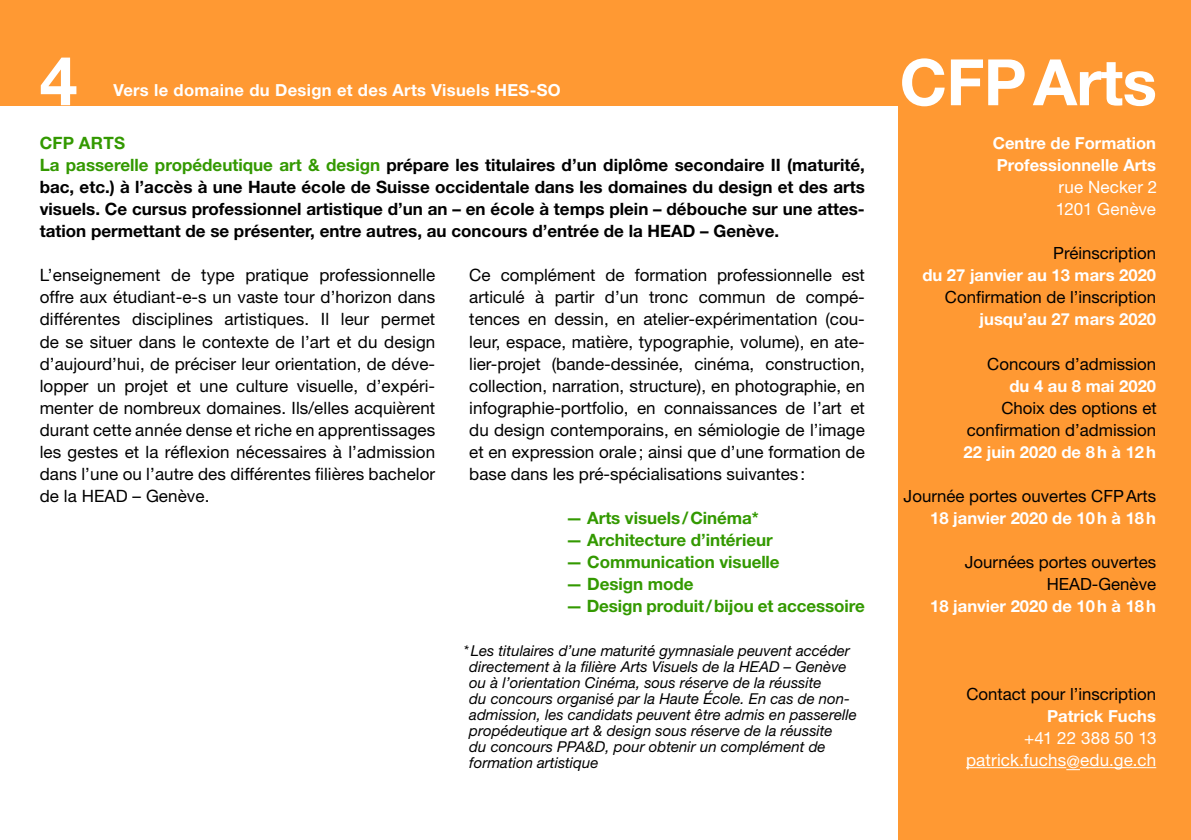
<style>
.page{position:relative;width:1191px;height:840px;background:#fff}
.page>*{position:absolute;margin:0;border:0;box-sizing:border-box;transform-origin:0 0}
.t1{font:700 68px "Helvetica Neue LT Std";color:#fff}
.Titres_bandeau{font:700 64px "Helvetica Neue LT Std";letter-spacing:-.01em;color:#fff}
.TXT_courrant{font:17px/22px "Helvetica Neue LT Std";color:#000;text-align:justify}
.Bold{font:700 17px/22px "Helvetica Neue LT Std";color:#000;text-align:justify}
.Aufzählung{font:700 17px "Helvetica Neue LT Std";letter-spacing:-.005em;color:#390}
.liste_droit{font:17px "Helvetica Neue LT Std";letter-spacing:.01em;color:#fff}
.Top-Line{font:700 17px "Helvetica Neue LT Std";letter-spacing:.015em;color:#390}
.violett{font:16.8px/22px "Helvetica Neue LT Std";color:#000;text-align:right}
.Bold_liste{font:700 16.6px/22px "Helvetica Neue LT Std";color:#fff}
.Sous-titres_1{font:700 16.6px "Helvetica Neue LT Std";letter-spacing:.02em;color:#fff}
.Sternli{font:italic 15px/16px "Helvetica Neue LT Std";color:#000}
.s1{color:#390}
</style>
<div class="page">
<div style="left:0;top:0;width:1191px;height:105px;background:#f93"></div>
<div style="left:899px;top:83px;width:292px;height:756px;background:#f93"></div>
<hr style="left:966px;top:766px;width:100px;height:1px;background:#fff">
<hr style="left:1080px;top:766px;width:76px;height:1px;background:#fff">
<h1 class="t1" style="left:40px;top:39px;width:39px">4</h1>
<p class="Titres_bandeau" style="left:899px;top:43px;width:259px">CFPArts</p>
<p class="Bold_liste" style="left:992px;top:132px;width:165px">Centre de Formation<br>Professionnelle Arts</p>
<p class="liste_droit" style="left:1058px;top:177px;width:100px">rue Necker 2</p>
<p class="liste_droit" style="left:1055px;top:199px;width:102px">1201 Genève</p>
<p class="violett" style="left:1053px;top:242px;width:104px">Préinscription</p>
<p class="Bold_liste" style="left:922px;top:264px;width:235px">du 27 janvier au 13 mars 2020</p>
<p class="violett" style="left:945px;top:286px;width:213px">Confirmation de l’inscription</p>
<p class="Bold_liste" style="left:979px;top:308px;width:178px">jusqu’au 27 mars 2020</p>
<p class="violett" style="left:987px;top:352px;width:170px">Concours d’admission</p>
<p class="Bold_liste" style="left:1009px;top:374px;width:148px">du 4 au 8 mai 2020</p>
<p class="violett" style="left:966px;top:396px;width:191px">Choix des options et confirmation d’admission</p>
<p class="Bold_liste" style="left:963px;top:440px;width:194px">22 juin 2020 de 8h à 12h</p>
<p class="violett" style="left:903px;top:484px;width:254px">Journée portes ouvertes CFPArts</p>
<p class="Bold_liste" style="left:930px;top:506px;width:227px">18 janvier 2020 de 10h à 18h</p>
<p class="violett" style="left:964px;top:550px;width:193px">Journées portes ouvertes<br>HEAD-Genève</p>
<p class="Bold_liste" style="left:930px;top:594px;width:227px">18 janvier 2020 de 10h à 18h</p>
<p class="Sous-titres_1" style="left:113px;top:80px;width:449px">Vers le domaine du Design et des Arts Visuels HES-SO</p>
<p class="Top-Line" style="left:40px;top:133px;width:87px">CFP ARTS</p>
<p class="Bold" style="left:40px;top:154px;width:826px"><span class="s1">La passerelle propédeutique art &amp; design</span> prépare les titulaires d’un diplôme secondaire II (maturité, bac, etc.) à l’accès à une Haute école de Suisse occidentale dans les domaines du design et des arts visuels. Ce cursus professionnel artistique d’un an – en école à temps plein – débouche sur une attes&shy;tation permettant de se présenter, entre autres, au concours d’entrée de la HEAD – Genève.</p>
<p class="TXT_courrant" style="left:40px;top:264px;width:397px">L’enseignement de type pratique professionnelle offre aux étudiant-e-s un vaste tour d’horizon dans différentes disciplines artistiques. Il leur permet de se situer dans le contexte de l’art et du design d’aujourd’hui, de préciser leur orientation, de déve&shy;lopper un projet et une culture visuelle, d’expéri&shy;menter de nombreux domaines. Ils/elles acquièrent durant cette année dense et riche en apprentissages les gestes et la réflexion nécessaires à l’admission dans l’une ou l’autre des différentes filières bachelor de la HEAD – Genève.</p>
<p class="TXT_courrant" style="left:469px;top:264px;width:397px">Ce complément de formation professionnelle est articulé à partir d’un tronc commun de compé&shy;tences en dessin, en atelier-expérimentation (cou&shy;leur, espace, matière, typographie, volume), en ate&shy;lier-projet (bande-dessinée, cinéma, construction, collection, narration, structure), en photographie, en infographie-portfolio, en connaissances de l’art et du design contemporains, en sémiologie de l’image et en expression orale; ainsi que d’une formation de base dans les pré-spécialisations suivantes:</p>
<p class="Aufzählung" style="left:566px;top:507px;width:195px">— Arts visuels/Cinéma*</p>
<p class="Aufzählung" style="left:566px;top:529px;width:208px">— Architecture d’intérieur</p>
<p class="Aufzählung" style="left:566px;top:551px;width:215px">— Communication visuelle</p>
<p class="Aufzählung" style="left:566px;top:573px;width:129px">— Design mode</p>
<p class="Aufzählung" style="left:566px;top:595px;width:301px">— Design produit/bijou et accessoire</p>
<p class="Sternli" style="left:469px;top:642px;width:389px;text-indent:-6px">*Les titulaires d’une maturité gymnasiale peuvent accéder directement à la filière Arts Visuels de la HEAD – Genève ou à l’orientation Cinéma, sous réserve de la réussite<br>du concours organisé par la Haute École. En cas de non&shy;admission, les candidats peuvent être admis en passerelle propédeutique art &amp; design sous réserve de la réussite<br>du concours PPA&amp;D, pour obtenir un complément de formation artistique</p>
<p class="violett" style="left:966px;top:682px;width:191px">Contact pour l’inscription</p>
<p class="Bold_liste" style="left:1047px;top:704px;width:110px">Patrick Fuchs</p>
<p class="liste_droit" style="left:1024px;top:727px;width:134px">+41 22 388 50 13</p>
<p class="liste_droit" style="left:966px;top:749px;width:192px">patrick.fuchs@edu.ge.ch</p>
</div>
